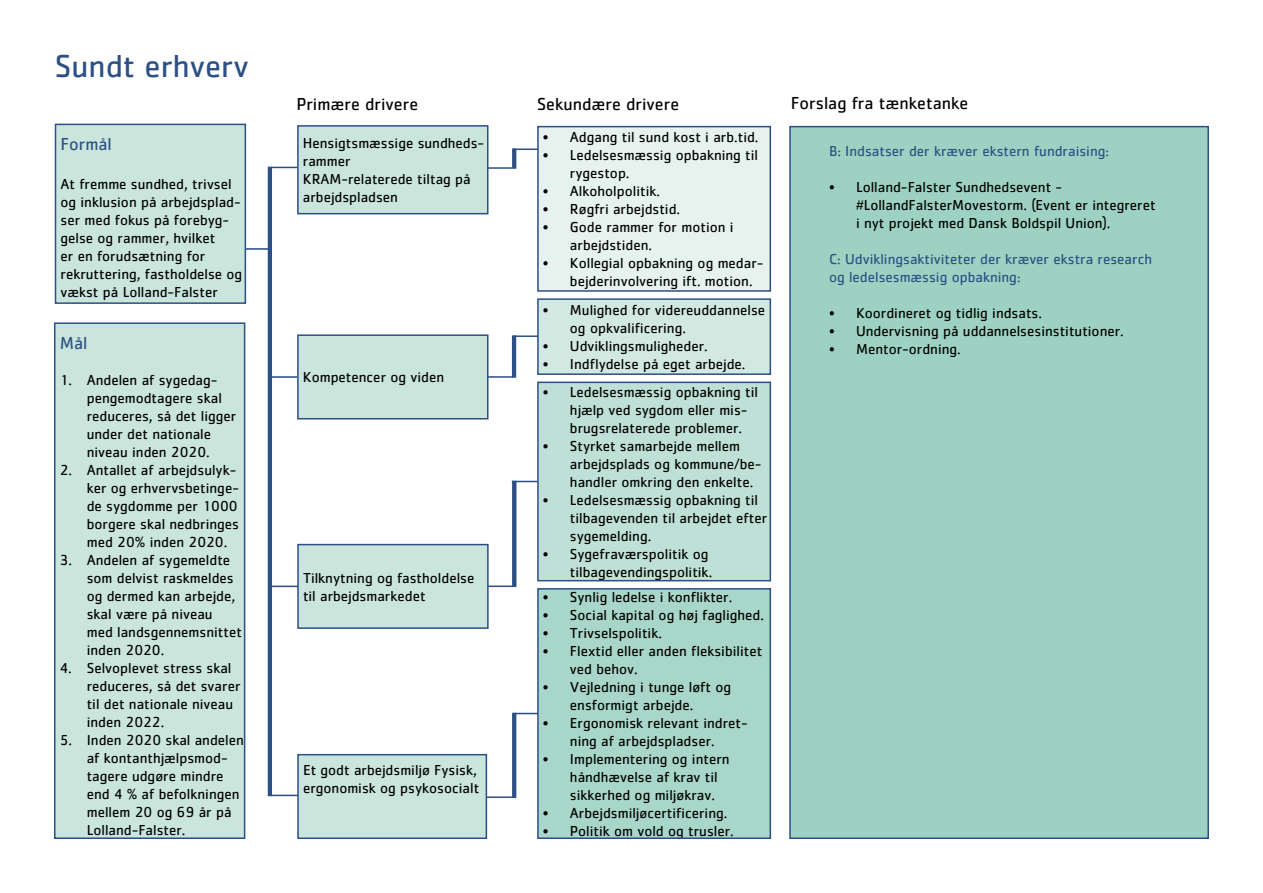
<style>
.page{position:relative;width:1263px;height:893px;background:#fff}
.page>*{position:absolute;margin:0;border:0;box-sizing:border-box;transform-origin:0 0}
.t1{font:33px "Cachet Std";color:#2c5085}
.t2{font:18px "Cachet Std";color:#000}
.t3{font:18px "Cachet Std";color:#2c5085}
.t4{font:15px/18px "Cachet Std";color:#000}
.t5{font:15px/18px "Cachet Std";color:#2c5085}
</style>
<div class="page">
<div style="left:790px;top:127px;width:418px;height:711px;background:#9dd2c3"></div>
<div style="left:789px;top:126px;width:420px;height:713px;border:2px solid #2c5085"></div>
<div style="left:56px;top:124px;width:189px;height:179px;background:#c9e5dc"></div>
<div style="left:55px;top:124px;width:191px;height:180px;border:2px solid #2c5085"></div>
<div style="left:55px;top:323px;width:190px;height:515px;background:#c9e5dc"></div>
<div style="left:54px;top:322px;width:191px;height:517px;border:2px solid #2c5085"></div>
<div style="left:298px;top:126px;width:190px;height:88px;background:#c9e5dc"></div>
<div style="left:297px;top:125px;width:191px;height:89px;border:2px solid #2c5085"></div>
<div style="left:298px;top:335px;width:190px;height:84px;background:#c9e5dc"></div>
<div style="left:297px;top:334px;width:191px;height:85px;border:2px solid #2c5085"></div>
<div style="left:298px;top:755px;width:188px;height:83px;background:#c9e5dc"></div>
<div style="left:297px;top:754px;width:190px;height:85px;border:2px solid #2c5085"></div>
<div style="left:538px;top:382px;width:232px;height:199px;background:#bee0d6"></div>
<div style="left:537px;top:382px;width:234px;height:199px;border:2px solid #2c5085"></div>
<svg style="left:512px;top:148px;width:4px;height:21px"></svg>
<svg style="left:513px;top:149px;width:24px;height:1px"></svg>
<hr style="left:488px;top:167px;width:24px;height:2px;background:#2c5085">
<hr style="left:268px;top:167px;width:4px;height:629px;background:#2c5085">
<svg style="left:271px;top:167px;width:26px;height:1px"></svg>
<hr style="left:246px;top:248px;width:25px;height:2px;background:#2c5085">
<svg style="left:269px;top:795px;width:29px;height:1px"></svg>
<hr style="left:271px;top:376px;width:26px;height:2px;background:#2c5085">
<div style="left:538px;top:127px;width:232px;height:164px;background:#e5f2ee"></div>
<div style="left:537px;top:126px;width:234px;height:166px;border:2px solid #2c5085"></div>
<div style="left:298px;top:545px;width:190px;height:83px;background:#c9e5dc"></div>
<div style="left:297px;top:544px;width:192px;height:85px;border:2px solid #2c5085"></div>
<svg style="left:271px;top:586px;width:27px;height:1px"></svg>
<div style="left:538px;top:299px;width:232px;height:75px;background:#d2e9e2"></div>
<div style="left:537px;top:298px;width:234px;height:77px;border:2px solid #2c5085"></div>
<hr style="left:512px;top:335px;width:4px;height:43px;background:#2c5085">
<hr style="left:488px;top:376px;width:25px;height:2px;background:#2c5085">
<hr style="left:486px;top:796px;width:27px;height:2px;background:#2c5085">
<svg style="left:512px;top:713px;width:4px;height:85px"></svg>
<svg style="left:513px;top:713px;width:24px;height:1px"></svg>
<hr style="left:488px;top:585px;width:25px;height:2px;background:#2c5085">
<svg style="left:516px;top:481px;width:21px;height:1px"></svg>
<svg style="left:512px;top:481px;width:4px;height:106px"></svg>
<div style="left:538px;top:589px;width:232px;height:249px;background:#a8d6c9"></div>
<div style="left:537px;top:588px;width:234px;height:251px;border:2px solid #2c5085"></div>
<hr style="left:513px;top:335px;width:25px;height:2px;background:#2c5085">
<h1 class="t1" style="left:55px;top:46px;width:195px">Sundt erhverv</h1>
<p class="t3" style="left:61px;top:133px;width:53px">Formål</p>
<p class="t4" style="left:61px;top:175px;width:183px">At fremme sundhed, trivsel og inklusion på arbejdsplad&shy;ser med fokus på forebyg&shy;gelse og rammer, hvilket<br>er en forudsætning for rekruttering, fastholdelse og vækst på Lolland-Falster</p>
<p class="t3" style="left:60px;top:332px;width:29px">Mål</p>
<p class="t4" style="left:87px;top:370px;width:151px;text-indent:-27px">1. Andelen af sygedag&shy;pengemodtagere skal reduceres, så det ligger under det nationale niveau inden 2020.</p>
<p class="t4" style="left:87px;top:460px;width:154px;text-indent:-27px">2. Antallet af arbejdsulyk&shy;ker og erhvervsbetinge&shy;de sygdomme per 1000 borgere skal nedbringes med 20% inden 2020.</p>
<p class="t4" style="left:87px;top:550px;width:157px;text-indent:-27px">3. Andelen af sygemeldte som delvist raskmeldes og dermed kan arbejde, skal være på niveau med landsgennemsnittet inden 2020.</p>
<p class="t4" style="left:87px;top:658px;width:155px;text-indent:-27px">4. Selvoplevet stress skal reduceres, så det svarer til det nationale niveau inden 2022.</p>
<p class="t4" style="left:87px;top:730px;width:159px;text-indent:-27px">5. Inden 2020 skal andelen af kontanthjælpsmod&shy;tagere udgøre mindre end 4 % af befolkningen mellem 20 og 69 år på<br>Lolland-Falster.</p>
<p class="t2" style="left:296px;top:93px;width:123px">Primære drivere</p>
<p class="t2" style="left:537px;top:94px;width:143px">Sekundære drivere</p>
<p class="t2" style="left:791px;top:93px;width:179px">Forslag fra tænketanke</p>
<p class="t4" style="left:543px;top:128px;width:217px">• Adgang til sund kost i arb.tid.</p>
<p class="t4" style="left:570px;top:146px;width:190px;text-indent:-27px">• Ledelsesmæssig opbakning til rygestop.</p>
<p class="t4" style="left:543px;top:182px;width:119px">• Alkoholpolitik.</p>
<p class="t4" style="left:543px;top:200px;width:139px">• Røgfri arbejdstid.</p>
<p class="t4" style="left:570px;top:218px;width:165px;text-indent:-27px">• Gode rammer for motion i arbejdstiden.</p>
<p class="t4" style="left:570px;top:254px;width:195px;text-indent:-27px">• Kollegial opbakning og medar&shy;bejderinvolvering ift. motion.</p>
<p class="t4" style="left:303px;top:134px;width:183px">Hensigtsmæssige sundheds&shy;rammer<br>KRAM-relaterede tiltag på arbejdspladsen</p>
<p class="t5" style="left:829px;top:141px;width:281px">B: Indsatser der kræver ekstern fundraising:</p>
<p class="t4" style="left:856px;top:177px;width:301px;text-indent:-27px">• Lolland-Falster Sundhedsevent - #LollandFalsterMovestorm. (Event er integreret i nyt projekt med Dansk Boldspil Union).</p>
<p class="t5" style="left:829px;top:249px;width:324px">C: Udviklingsaktiviteter der kræver ekstra research og ledelsesmæssig opbakning:</p>
<p class="t4" style="left:829px;top:303px;width:214px">• Koordineret og tidlig indsats.</p>
<p class="t4" style="left:829px;top:321px;width:296px">• Undervisning på uddannelsesinstitutioner.</p>
<p class="t4" style="left:829px;top:339px;width:133px">• Mentor-ordning.</p>
<p class="t4" style="left:570px;top:301px;width:197px;text-indent:-27px">• Mulighed for videreuddannelse og opkvalificering.</p>
<p class="t4" style="left:543px;top:337px;width:166px">• Udviklingsmuligheder.</p>
<p class="t4" style="left:543px;top:355px;width:204px">• Indflydelse på eget arbejde.</p>
<p class="t4" style="left:303px;top:368px;width:143px">Kompetencer og viden</p>
<p class="t4" style="left:570px;top:382px;width:190px;text-indent:-27px">• Ledelsesmæssig opbakning til hjælp ved sygdom eller mis&shy;brugsrelaterede problemer.</p>
<p class="t4" style="left:570px;top:436px;width:193px;text-indent:-27px">• Styrket samarbejde mellem arbejdsplads og kommune/be&shy;handler omkring den enkelte.</p>
<p class="t4" style="left:570px;top:490px;width:199px;text-indent:-27px">• Ledelsesmæssig opbakning til tilbagevenden til arbejdet efter sygemelding.</p>
<p class="t4" style="left:543px;top:544px;width:171px;text-align:right">• Sygefraværspolitik og tilbagevendingspolitik.</p>
<p class="t4" style="left:303px;top:568px;width:173px">Tilknytning og fastholdelse til arbejdsmarkedet</p>
<p class="t4" style="left:543px;top:587px;width:191px">• Synlig ledelse i konflikter.</p>
<p class="t4" style="left:543px;top:605px;width:223px">• Social kapital og høj faglighed.</p>
<p class="t4" style="left:543px;top:623px;width:120px">• Trivselspolitik.</p>
<p class="t4" style="left:570px;top:641px;width:194px;text-indent:-27px">• Flextid eller anden fleksibilitet ved behov.</p>
<p class="t4" style="left:570px;top:677px;width:163px;text-indent:-27px">• Vejledning i tunge løft og ensformigt arbejde.</p>
<p class="t4" style="left:543px;top:713px;width:206px;text-align:center">• Ergonomisk relevant indret&shy;ning af arbejdspladser.</p>
<p class="t4" style="left:570px;top:749px;width:161px;text-indent:-27px">• Implementering og intern håndhævelse af krav til sikkerhed og miljøkrav.</p>
<p class="t4" style="left:543px;top:803px;width:186px">• Arbejdsmiljøcertificering.</p>
<p class="t4" style="left:543px;top:821px;width:192px">• Politik om vold og trusler.</p>
<p class="t4" style="left:303px;top:760px;width:178px">Et godt arbejdsmiljø Fysisk, ergonomisk og psykosocialt</p>
</div>
